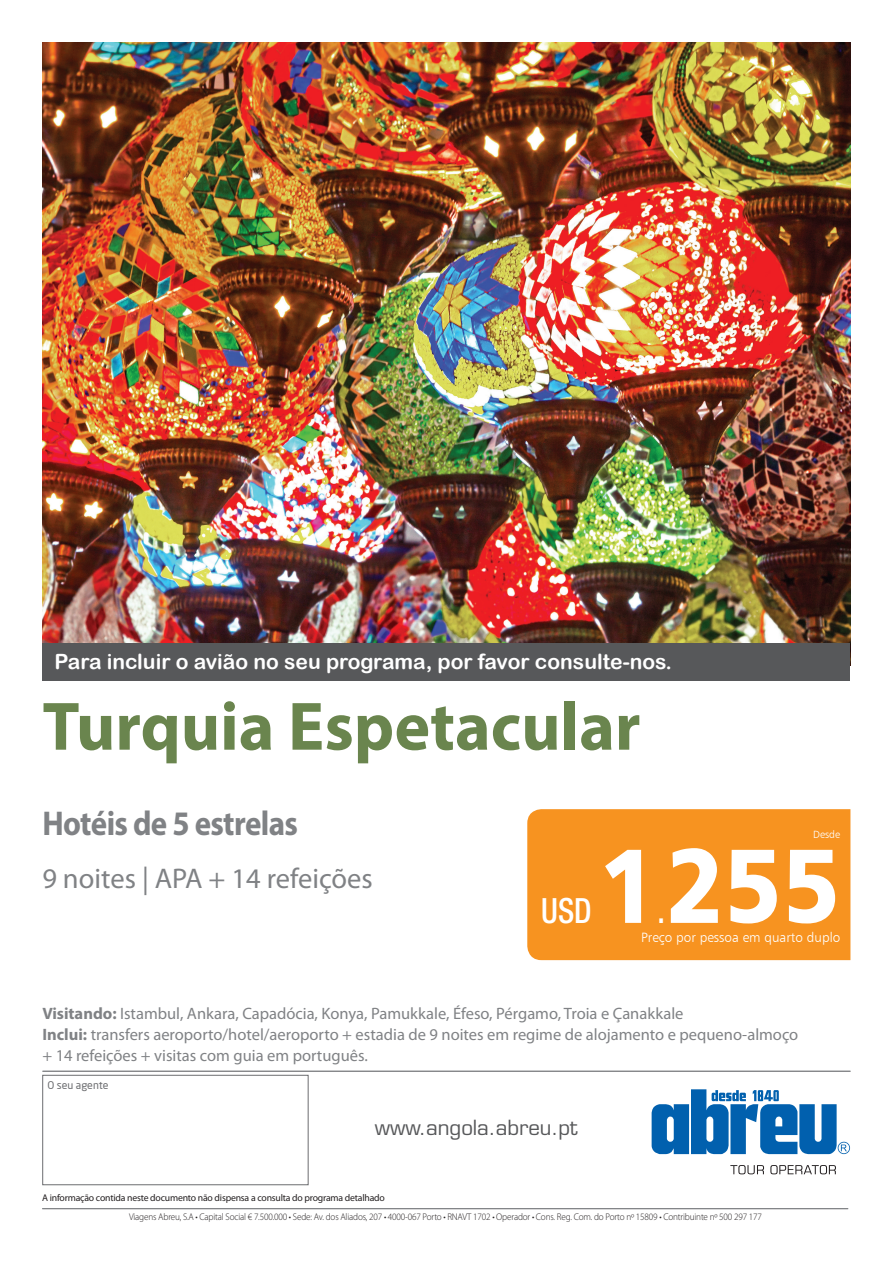
<style>
.page{position:relative;width:893px;height:1263px;background:#fff}
.page>*{position:absolute;margin:0;border:0;box-sizing:border-box;transform-origin:0 0}
.t1{font:105.3px "Humanist 777 BT Black B";color:#fff;scale:.9 1}
.t2{font:700 69px "Myriad Pro";color:#6a854e}
.t3{font:500 condensed 34.8px "Helvetica Neue";color:#fff;scale:.9 1}
.t4{font:700 34.5px "Myriad Pro";letter-spacing:-.02em;color:#808285;scale:.9 1}
.t5{font:28.5px "Myriad Pro";color:#808285}
.t6{font:21px "Arial Rounded MT Bold";color:#fff}
.t7{font:20.4px "Eurostile LT Std";color:#57585a}
.t8{font:16.5px/21px "Myriad Pro";color:#808285}
.t9{font:13.5px "Humanist 777 BT Light B";color:#fff}
.t10{font:10.5px "Neo Sans";color:#6c6d70}
.t11{font:10.5px "Humanist 777 BT Light B";color:#fff}
.t12{font:300 9.75px "Myriad Pro";letter-spacing:-.015em;color:#231f20;scale:.94 1}
.t13{font:9.75px "Myriad Pro";letter-spacing:-.02em;color:#231f20}
.s1{font-weight:700}
</style>
<div class="page">
<img style="left:43px;top:43px;width:807px;height:600px">
<div style="left:527px;top:809px;width:323px;height:151px;background:#f79320"></div>
<div style="left:43px;top:643px;width:807px;height:37px;background:#57585a"></div>
<hr style="left:43px;top:1071px;width:807px;height:1px;background:#808285">
<svg style="left:730px;top:1165px;width:106px;height:9px"></svg>
<svg style="left:652px;top:1089px;width:198px;height:65px"></svg>
<hr style="left:42px;top:1208px;width:806px;height:1px;background:#808285">
<div style="left:43px;top:1075px;width:265px;height:110px;border:1px solid #6c6d70"></div>
<p class="t6" style="left:55px;top:650px;width:619px">Para incluir o avião no seu programa, por favor consulte-nos.</p>
<h2 class="t2" style="left:43px;top:681px;width:600px">Turquia Espetacular</h2>
<h3 class="t4" style="left:42px;top:801px;width:286px">Hotéis de 5 estrelas</h3>
<h3 class="t5" style="left:42px;top:860px;width:332px">9 noites | APA + 14 refeições</h3>
<h3 class="t3" style="left:541px;top:890px;width:58px">USD</h3>
<p class="t11" style="left:813px;top:828px;width:29px">Desde</p>
<h1 class="t1" style="left:599px;top:818px;width:269px">1255</h1>
<p class="t9" style="left:641px;top:929px;width:201px">Preço por pessoa em quarto duplo</p>
<h3 class="t3" style="left:658px;top:890px;width:10px">.</h3>
<p class="t8" style="left:42px;top:1002px;width:757px"><span class="s1">Visitando:</span> Istambul, Ankara, Capadócia, Konya, Pamukkale, Éfeso, Pérgamo, Troia e Çanakkale<br><span class="s1">Inclui:</span> transfers aeroporto/hotel/aeroporto + estadia de 9 noites em regime de alojamento e pequeno-almoço + 14 refeições + visitas com guia em português.</p>
<p class="t10" style="left:47px;top:1078px;width:63px">O seu agente</p>
<p class="t7" style="left:375px;top:1115px;width:204px">www.angola.abreu.pt</p>
<p class="t13" style="left:42px;top:1192px;width:344px">A informação contida neste documento não dispensa a consulta do programa detalhado</p>
<p class="t12" style="left:129px;top:1211px;width:675px">Viagens Abreu, S.A • Capital Social € 7.500.000 • Sede: Av. dos Aliados, 207 • 4000-067 Porto • RNAVT 1702 • Operador • Cons. Reg. Com. do Porto nº 15809 • Contribuinte nº 500 297 177</p>
</div>
